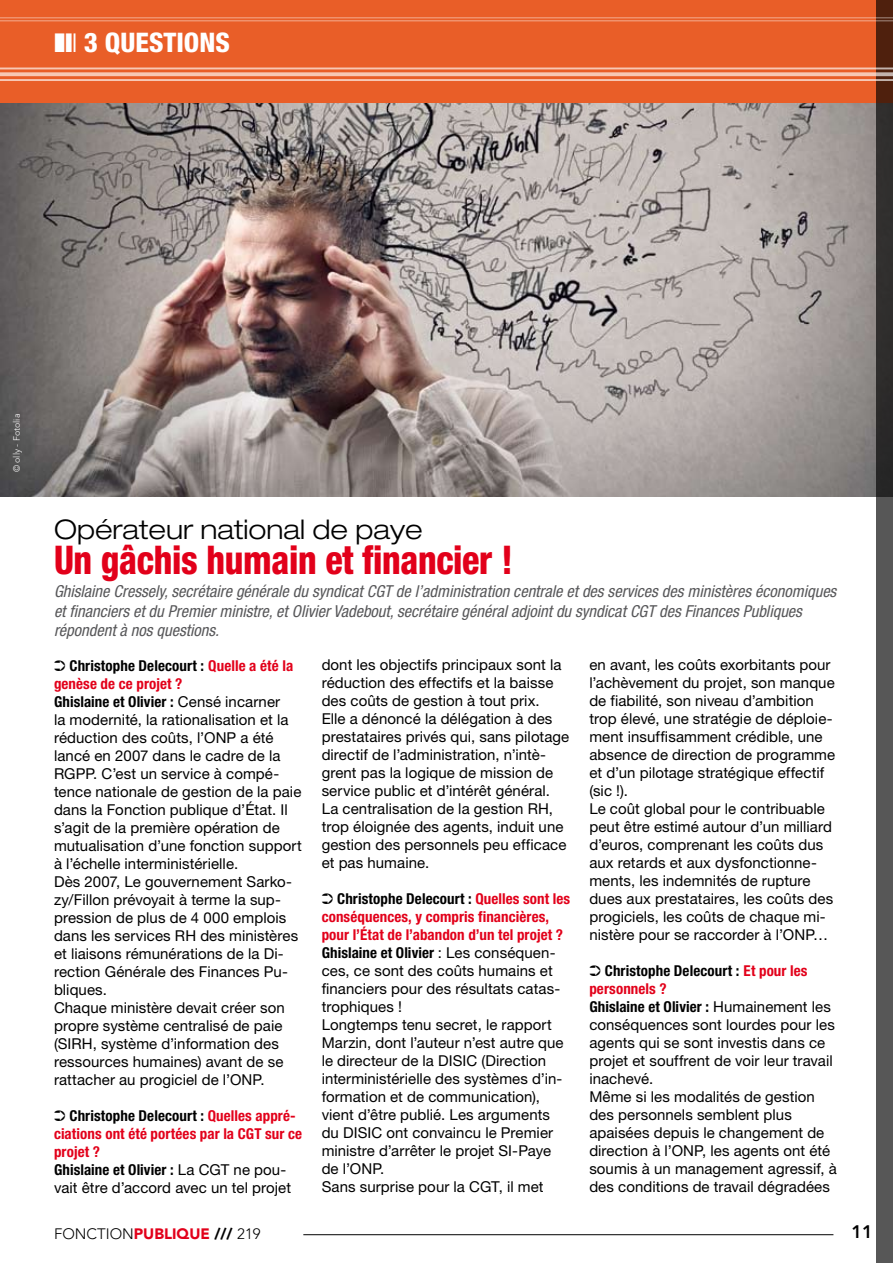
<style>
.page{position:relative;width:893px;height:1263px;background:#fff}
.page>*{position:absolute;margin:0;border:0;box-sizing:border-box;transform-origin:0 0}
.t1{font:800 condensed 39.6px "Helvetica Neue LT Std";letter-spacing:-.01em;color:#e2001a;scale:.91 1}
.t2{font:300 expanded 27px "Helvetica Neue LT Std";color:#000}
.t3{font:800 condensed 27px "Helvetica Neue LT Std";color:#fff}
.t4{font:800 18px "Avenir LT Std";color:#000}
.t5{font:italic condensed 16.5px/19.8px "Helvetica Neue LT Std";color:#58585a}
.t6{font:15px/18px "Helvetica Neue LT Std";letter-spacing:.005em;color:#000}
.t7{font:700 condensed 15px/18px "Helvetica Neue LT Std";letter-spacing:.005em;color:#e2001a}
.t8{font:300 15px "Avenir LT Std";color:#000}
.t9{font:300 9px "Avenir LT Std";color:#fff}
.s1{font-weight:700;font-stretch:condensed}
.s2{font-weight:700;font-stretch:condensed;color:#e2001a}
.s3{color:#000}
.s4{font-weight:400;font-stretch:normal;color:#000}
.s5{font-weight:900;color:#e2001a}
.s6{font-weight:900}
</style>
<div class="page">
<hr style="left:303px;top:1234px;width:530px;height:1px;background:#000">
<img style="left:0;top:102px;width:876px;height:394px">
<div style="left:0;top:0;width:893px;height:102px;background:#e95e28"></div>
<svg style="left:876px;top:0;width:17px;height:1263px;background:#494544"></svg>
<hr style="left:0;top:68px;width:893px;height:1px;background:#fff">
<svg style="left:0;top:72px;width:893px;height:4px;background:#f4bea8"></svg>
<hr style="left:0;top:79px;width:893px;height:2px;background:#fff">
<hr style="left:0;top:17px;width:893px;height:2px;background:#fff">
<hr style="left:0;top:20px;width:893px;height:2px;background:#fff">
<h2 class="t3" style="left:84px;top:26px;width:148px">3 QUESTIONS</h2>
<p class="t9" style="left:11px;top:472px;width:60px;rotate:-90deg">© olly - Fotolia</p>
<h2 class="t2" style="left:54px;top:513px;width:370px">Opérateur national de paye</h2>
<h1 class="t1" style="left:54px;top:535px;width:506px">Un gâchis humain et financier !</h1>
<p class="t5" style="left:54px;top:581px;width:784px">Ghislaine Cressely, secrétaire générale du syndicat CGT de l’administration centrale et des services des ministères économiques et financiers et du Premier ministre, et Olivier Vadebout, secrétaire général adjoint du syndicat CGT des Finances Publiques répondent à nos questions.</p>
<p class="t6" style="left:54px;top:656px;width:249px">➲ <span class="s1">Christophe Delecourt :</span> <span class="s2">Quelle a été la genèse de ce projet ?<br></span><span class="s1">Ghislaine et Olivier :</span> Censé incarner<br>la modernité, la rationalisation et la réduction des coûts, l’ONP a été lancé en 2007 dans le cadre de la RGPP. C’est un service à compé&shy;tence nationale de gestion de la paie dans la Fonction publique d’État. Il s’agit de la première opération de mutualisation d’une fonction support à l’échelle interministérielle.<br>Dès 2007, Le gouvernement Sarko&shy;zy/Fillon prévoyait à terme la sup&shy;pression de plus de 4 000 emplois dans les services RH des ministères et liaisons rémunérations de la Di&shy;rection Générale des Finances Pu&shy;bliques.<br>Chaque ministère devait créer son propre système centralisé de paie (SIRH, système d’information des ressources humaines) avant de se rattacher au progiciel de l’ONP.</p>
<p class="t7" style="left:54px;top:1106px;width:250px"><span class="s3">➲ Christophe Delecourt :</span> Quelles appré&shy;ciations ont été portées par la CGT sur ce projet ?<br><span class="s3">Ghislaine et Olivier :</span> <span class="s4">La CGT ne pou&shy;vait être d’accord avec un tel projet</span></p>
<p class="t6" style="left:322px;top:655px;width:249px">dont les objectifs principaux sont la réduction des effectifs et la baisse des coûts de gestion à tout prix.<br>Elle a dénoncé la délégation à des prestataires privés qui, sans pilotage directif de l’administration, n’intè&shy;grent pas la logique de mission de service public et d’intérêt général.<br>La centralisation de la gestion RH, trop éloignée des agents, induit une gestion des personnels peu efficace et pas humaine.</p>
<p class="t6" style="left:322px;top:889px;width:250px">➲ <span class="s1">Christophe Delecourt :</span> <span class="s2">Quelles sont les conséquences, y compris financières, pour l’État de l’abandon d’un tel projet ?<br></span><span class="s1">Ghislaine et Olivier</span> : Les conséquen&shy;ces, ce sont des coûts humains et financiers pour des résultats catas&shy;trophiques !<br>Longtemps tenu secret, le rapport Marzin, dont l’auteur n’est autre que le directeur de la DISIC (Direction interministérielle des systèmes d’in&shy;formation et de communication), vient d’être publié. Les arguments du DISIC ont convaincu le Premier ministre d’arrêter le projet SI-Paye de l’ONP.<br>Sans surprise pour la CGT, il met</p>
<p class="t6" style="left:589px;top:655px;width:247px">en avant, les coûts exorbitants pour l’achèvement du projet, son manque de fiabilité, son niveau d’ambition trop élevé, une stratégie de déploie&shy;ment insuffisamment crédible, une absence de direction de programme et d’un pilotage stratégique effectif (sic !).<br>Le coût global pour le contribuable peut être estimé autour d’un milliard d’euros, comprenant les coûts dus aux retards et aux dysfonctionne&shy;ments, les indemnités de rupture dues aux prestataires, les coûts des progiciels, les coûts de chaque mi&shy;nistère pour se raccorder à l’ONP…</p>
<p class="t6" style="left:589px;top:961px;width:249px">➲ <span class="s1">Christophe Delecourt :</span> <span class="s2">Et pour les personnels ?<br></span><span class="s1">Ghislaine et Olivier :</span> Humainement les conséquences sont lourdes pour les agents qui se sont investis dans ce projet et souffrent de voir leur travail inachevé.<br>Même si les modalités de gestion des personnels semblent plus apaisées depuis le changement de direction à l’ONP, les agents ont été soumis à un management agressif, à des conditions de travail dégradées</p>
<p class="t8" style="left:54px;top:1225px;width:208px">FONCTION<span class="s5">PUBLIQUE</span> <span class="s6">///</span> 219</p>
<p class="t4" style="left:851px;top:1221px;width:23px">11</p>
</div>
